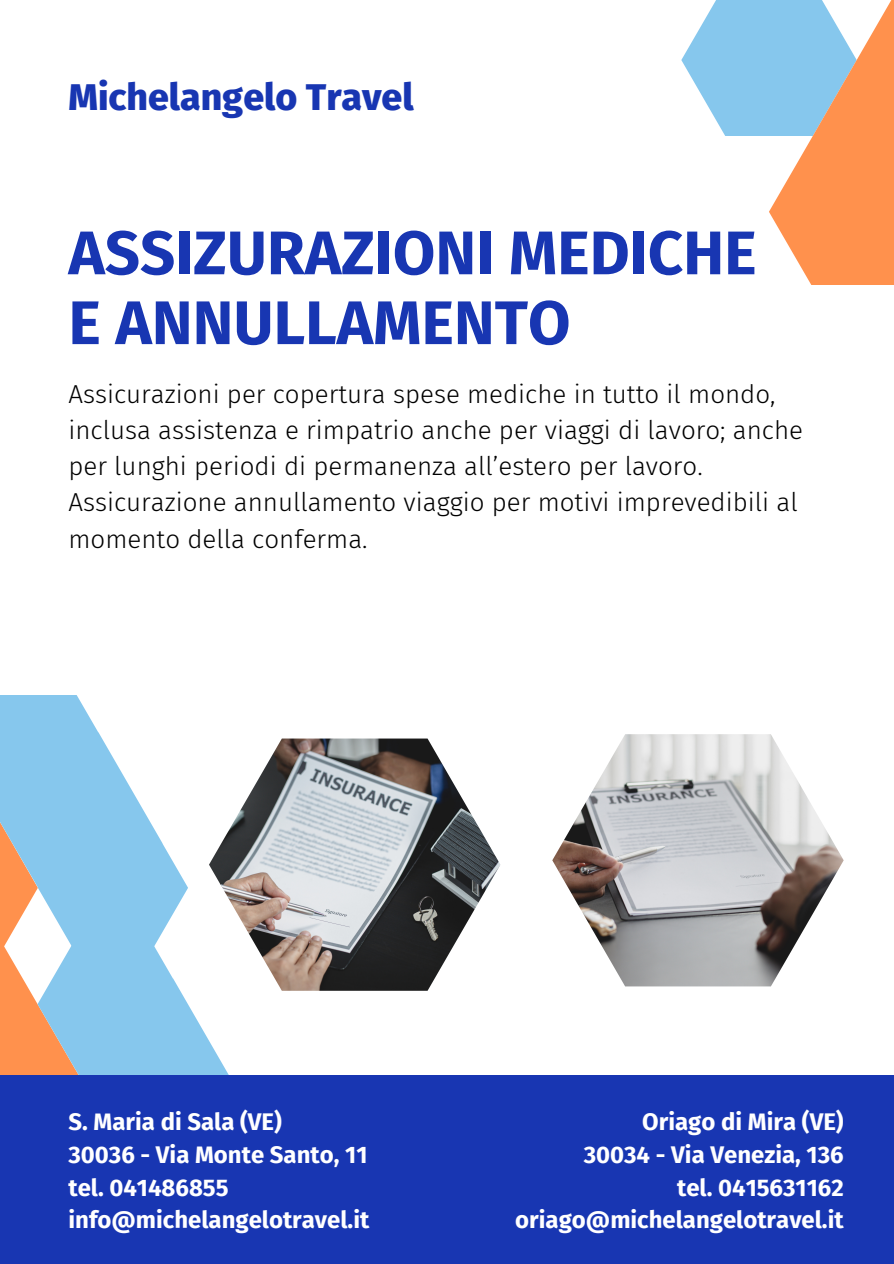
<style>
.page{position:relative;width:894px;height:1264px;background:#fff}
.page>*{position:absolute;margin:0;border:0;box-sizing:border-box;transform-origin:0 0}
.t1{font:700 61.5px/69.8px "Fira Sans";color:#1836b2}
.t2{font:800 37.5px "Fira Sans";color:#1836b2}
.t3{font:300 25.95px/36px "Fira Sans";color:#000}
.t4{font:700 24px/32.7px "Fira Sans";color:#fff}
</style>
<div class="page">
<svg style="left:113px;top:758px;width:75px;height:183px;fill:#86c7ed"></svg>
<svg style="left:681px;top:0;width:212px;height:284px"></svg>
<svg style="left:0;top:695px;width:113px;height:380px;background:#abc3d0"></svg>
<svg style="left:38px;top:941px;width:191px;height:134px;fill:#86c7ed"></svg>
<div style="left:0;top:1075px;width:893px;height:188px;background:#1836b2"></div>
<img style="left:552px;top:734px;width:291px;height:252px">
<img style="left:209px;top:738px;width:291px;height:252px">
<h2 class="t2" style="left:68px;top:75px;width:346px">Michelangelo Travel</h2>
<h1 class="t1" style="left:68px;top:219px;width:689px">ASSIZURAZIONI MEDICHE<br>E ANNULLAMENTO</h1>
<p class="t3" style="left:68px;top:376px;width:736px">Assicurazioni per copertura spese mediche in tutto il mondo, inclusa assistenza e rimpatrio anche per viaggi di lavoro; anche per lunghi periodi di permanenza all’estero per lavoro.<br>Assicurazione annullamento viaggio per motivi imprevedibili al momento della conferma.</p>
<p class="t4" style="left:68px;top:1105px;width:302px">S. Maria di Sala (VE)<br>30036 - Via Monte Santo, 11 tel. 041486855 info@michelangelotravel.it</p>
<p class="t4" style="left:515px;top:1105px;width:330px;text-align:right">Oriago di Mira (VE)<br>30034 - Via Venezia, 136<br>tel. 0415631162 oriago@michelangelotravel.it</p>
</div>
